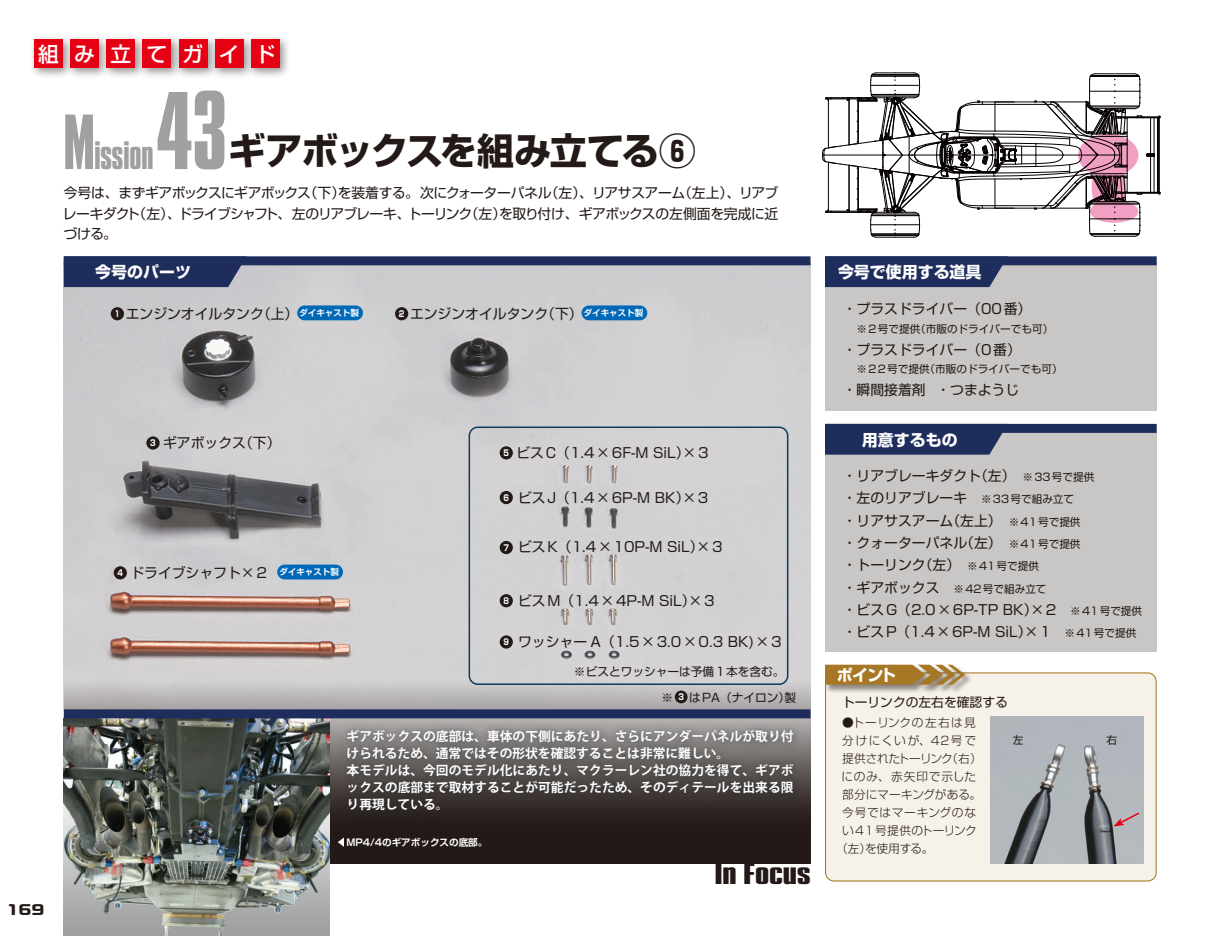
<style>
.page{position:relative;width:1212px;height:936px;background:#fff}
.page>*{position:absolute;margin:0;border:0;box-sizing:border-box;transform-origin:0 0}
.t1{font:95.7px "Press Gothic";color:#a0a0a1}
.t2{font:700 37.2px "Shin Go Pro";letter-spacing:-.04em;color:#231916}
.t3{font:34.05px "Press Gothic";color:#a0a0a1}
.t4{font:25.5px "Press Gothic";color:#231916;scale:1.57 1}
.t5{font:500 20.85px "Shin Go Pro";letter-spacing:.74em;color:#fff}
.t6{font:700 15.9px "Shin Go Pro";color:#fff}
.t7{font:13.8px/22.4px "Shin Go Pro";color:#231916}
.t8{font:700 13.2px "Ro G San Srf Std";color:#231916;scale:1.25 1}
.t9{font:700 12.75px/17px "Koz Go Pro";color:#fff}
.t10{font:12.75px "Shin Go Pro";color:#231916}
.t11{font:11.7px "Shin Go Pro";color:#231916}
.t12{font:300 11.7px "Shin Go Pro";letter-spacing:.04em;color:#231916}
.t13{font:300 11.7px "Shin Go Pro";letter-spacing:-.03em;color:#231916}
.t14{font:300 11.7px "Shin Go Pro";letter-spacing:-.005em;color:#231916}
.t15{font:300 11.7px "Shin Go Pro";letter-spacing:.075em;color:#231916}
.t16{font:300 11.7px "Shin Go Pro";letter-spacing:.13em;color:#231916}
.t17{font:300 11.7px "Shin Go Pro";letter-spacing:.07em;color:#231916}
.t18{font:300 11.7px "Shin Go Pro";letter-spacing:.06em;color:#231916}
.t19{font:10.65px "Shin Go Pro";color:#231916}
.t20{font:700 9.6px "Shin Go Pro De";color:#fff}
.s1{font-size:66.9px}
.s2{font-weight:700;font-size:8.55px;color:#fff}
.s3{font-size:10.65px}
.s4{font-size:13.8px}
</style>
<div class="page">
<img style="left:64px;top:265px;width:746px;height:416px">
<div style="left:111px;top:307px;width:13px;height:13px;background:#231916;border-radius:50%"></div>
<div style="left:297px;top:305px;width:66px;height:15px;background:#0069b7;border-radius:7px"></div>
<div style="left:395px;top:307px;width:13px;height:13px;background:#231916;border-radius:50%"></div>
<div style="left:581px;top:305px;width:66px;height:15px;background:#0069b7;border-radius:7px"></div>
<div style="left:500px;top:446px;width:13px;height:13px;background:#231916;border-radius:50%"></div>
<div style="left:146px;top:436px;width:14px;height:13px;background:#231916;border-radius:50%"></div>
<div style="left:500px;top:491px;width:13px;height:13px;background:#231916;border-radius:50%"></div>
<div style="left:500px;top:541px;width:13px;height:13px;background:#231916;border-radius:50%"></div>
<div style="left:500px;top:594px;width:13px;height:13px;background:#231916;border-radius:50%"></div>
<div style="left:500px;top:635px;width:13px;height:13px;background:#231916;border-radius:50%"></div>
<div style="left:114px;top:566px;width:13px;height:13px;background:#231916;border-radius:50%"></div>
<div style="left:277px;top:564px;width:66px;height:15px;background:#0069b7;border-radius:7px"></div>
<div style="left:825px;top:263px;width:332px;height:148px;background:#c9c7c5"></div>
<svg style="left:64px;top:681px;width:746px;height:182px"></svg>
<img style="left:64px;top:718px;width:266px;height:217px">
<div style="left:64px;top:265px;width:183px;height:22px;background:#1f2d5d"></div>
<div style="left:64px;top:256px;width:746px;height:9px;background:#1f2d5d"></div>
<div style="left:64px;top:709px;width:746px;height:9px;background:#1f2d5d"></div>
<div style="left:825px;top:673px;width:331px;height:207px;background:#f7f2e9;border-radius:9px"></div>
<div style="left:825px;top:672px;width:332px;height:209px;border:1px solid #a67724;border-radius:9px"></div>
<div style="left:339px;top:722px;width:463px;height:98px;background:#1a2828;opacity:.75"></div>
<svg style="left:338px;top:837px;width:6px;height:9px"></svg>
<div style="left:824px;top:664px;width:149px;height:29px;background:#231916;opacity:.5"></div>
<svg style="left:825px;top:664px;width:140px;height:20px"></svg>
<img style="left:991px;top:716px;width:153px;height:147px">
<div style="left:29px;top:34px;width:45px;height:46px;background:#231916;opacity:.5"></div>
<div style="left:34px;top:39px;width:29px;height:29px;background:#e60013"></div>
<div style="left:65px;top:34px;width:46px;height:46px;background:#231916;opacity:.5"></div>
<div style="left:70px;top:39px;width:29px;height:29px;background:#e60013"></div>
<div style="left:101px;top:34px;width:46px;height:46px;background:#231916;opacity:.5"></div>
<div style="left:106px;top:39px;width:29px;height:29px;background:#e60013"></div>
<div style="left:137px;top:34px;width:46px;height:46px;background:#231916;opacity:.5"></div>
<div style="left:142px;top:39px;width:29px;height:29px;background:#e60013"></div>
<div style="left:173px;top:34px;width:46px;height:46px;background:#231916;opacity:.5"></div>
<div style="left:179px;top:39px;width:28px;height:29px;background:#e60013"></div>
<div style="left:209px;top:34px;width:46px;height:46px;background:#231916;opacity:.5"></div>
<div style="left:215px;top:39px;width:29px;height:29px;background:#e60013"></div>
<div style="left:246px;top:34px;width:45px;height:46px;background:#231916;opacity:.5"></div>
<div style="left:251px;top:39px;width:29px;height:29px;background:#e60013"></div>
<svg style="left:822px;top:72px;width:339px;height:215px"></svg>
<hr style="left:1090px;top:106px;width:49px;height:1px;background:#050101">
<hr style="left:1090px;top:76px;width:49px;height:1px;background:#050101">
<hr style="left:1090px;top:204px;width:49px;height:1px;background:#050101">
<hr style="left:1090px;top:233px;width:49px;height:1px;background:#050101">
<div style="left:675px;top:690px;width:12px;height:13px;background:#231916;border-radius:50%"></div>
<div style="left:825px;top:430px;width:332px;height:222px;background:#c9c7c5"></div>
<div style="left:825px;top:433px;width:178px;height:21px;background:#1f2d5d"></div>
<div style="left:825px;top:424px;width:332px;height:9px;background:#1f2d5d"></div>
<svg style="left:1113px;top:811px;width:28px;height:15px"></svg>
<div style="left:469px;top:426px;width:319px;height:259px;border:2px solid #113b58;border-radius:9px"></div>
<h3 class="t5" style="left:38px;top:37px;width:239px">組み立てガイド</h3>
<h1 class="t1" style="left:157px;top:68px;width:72px">43</h1>
<h3 class="t3" style="left:64px;top:133px;width:91px"><span class="s1">M</span>ission</h3>
<h2 class="t2" style="left:228px;top:121px;width:469px">ギアボックスを組み立てる⑥</h2>
<p class="t7" style="left:63px;top:181px;width:717px;line-height:20.2px;text-align:justify">今号は、まずギアボックスにギアボックス（下）を装着する。次にクォーターパネル（左）、リアサスアーム（左上）、リアブレーキダクト（左）、ドライブシャフト、左のリアブレーキ、トーリンク（左）を取り付け、ギアボックスの左側面を完成に近づける。</p>
<p class="t6" style="left:95px;top:260px;width:97px">今号のパーツ</p>
<p class="t7" style="left:115px;top:300px;width:246px"><span class="s2">1</span> エンジンオイルタンク（上） <sup>ダイキャスト製</sup></p>
<p class="t7" style="left:399px;top:300px;width:246px"><span class="s2">2</span> エンジンオイルタンク（下） <sup>ダイキャスト製</sup></p>
<p class="t7" style="left:150px;top:430px;width:132px"><span class="s2">3</span> ギアボックス（下）</p>
<p class="t7" style="left:118px;top:559px;width:223px"><span class="s2">4</span> ドライブシャフト×2 <sup>ダイキャスト製</sup></p>
<p class="t7" style="left:503px;top:439px;width:206px"><span class="s2">5</span> ビスC（1.4×6F-M SiL）×3</p>
<p class="t7" style="left:503px;top:484px;width:206px"><span class="s2">6</span> ビスJ（1.4×6P-M BK）×3</p>
<p class="t7" style="left:503px;top:534px;width:220px"><span class="s2">7</span> ビスK（1.4×10P-M SiL）×3</p>
<p class="t7" style="left:503px;top:587px;width:213px"><span class="s2">8</span> ビスM（1.4×4P-M SiL）×3</p>
<p class="t7" style="left:503px;top:628px;width:280px"><span class="s2">9</span> ワッシャー A（1.5×3.0×0.3 BK)×3</p>
<p class="t11" style="left:574px;top:661px;width:212px">※ビスとワッシャーは予備１本を含む。</p>
<p class="t11" style="left:661px;top:687px;width:136px">※ <span class="s2">3</span> はPA（ナイロン）製</p>
<p class="t9" style="left:347px;top:728px;width:448px">ギアボックスの底部は、車体の下側にあたり、さらにアンダーパネルが取り付けられるため、通常ではその形状を確認することは非常に難しい。<br>本モデルは、今回のモデル化にあたり、マクラーレン社の協力を得て、ギアボックスの底部まで取材することが可能だったため、そのディテールを出来る限り再現している。</p>
<p class="t20" style="left:347px;top:834px;width:142px">MP4/4のギアボックスの底部。</p>
<p class="t8" style="left:8px;top:900px;width:31px">169</p>
<h3 class="t4" style="left:715px;top:857px;width:63px">In Focus</h3>
<p class="t6" style="left:838px;top:260px;width:145px">今号で使用する道具</p>
<p class="t7" style="left:843px;top:296px;width:197px">・プラスドライバー（00番）　</p>
<p class="t19" style="left:857px;top:320px;width:198px">※２号で提供（市販のドライバーでも可）</p>
<p class="t7" style="left:843px;top:337px;width:186px">・プラスドライバー（0番）　</p>
<p class="t19" style="left:857px;top:360px;width:208px">※２2号で提供（市販のドライバーでも可）</p>
<p class="t7" style="left:843px;top:377px;width:178px">・瞬間接着剤 ・つまようじ</p>
<p class="t6" style="left:862px;top:427px;width:97px">用意するもの</p>
<p class="t7" style="left:843px;top:463px;width:253px">・リアブレーキダクト（左）　<span class="s3">※33号で提供</span>・左のリアブレーキ　<span class="s3">※33号で組み立て<br></span>・リアサスアーム（左上）　<span class="s3">※41号で提供</span>・クォーターパネル（左）　<span class="s3">※41号で提供</span>・トーリンク（左）　<span class="s3">※41号で提供</span></p>
<p class="t19" style="left:843px;top:579px;width:205px"><span class="s4">・ギアボックス　</span>※42号で組み立て</p>
<p class="t7" style="left:843px;top:597px;width:301px">・ビスG（2.0×6P-TP BK）×2　<span class="s3">※41号で提供</span>・ビスP（1.4×6P-M SiL）×1　<span class="s3">※41号で提供</span></p>
<p class="t6" style="left:837px;top:662px;width:61px">ポイント</p>
<p class="t10" style="left:842px;top:692px;width:167px">トーリンクの左右を確認する</p>
<p class="t15" style="left:842px;top:712px;width:135px">●トーリンクの左右は見</p>
<p class="t16" style="left:842px;top:730px;width:136px">分けにくいが、42号で</p>
<p class="t13" style="left:842px;top:749px;width:141px">提供されたトーリンク（右）</p>
<p class="t17" style="left:841px;top:767px;width:136px">にのみ、赤矢印で示した</p>
<p class="t14" style="left:842px;top:785px;width:141px">部分にマーキングがある。</p>
<p class="t18" style="left:842px;top:803px;width:136px">今号ではマーキングのな</p>
<p class="t12" style="left:842px;top:821px;width:136px">い41号提供のトーリンク</p>
<p class="t12" style="left:836px;top:839px;width:99px">（左）を使用する。</p>
<p class="t19" style="left:1013px;top:730px;width:12px">左</p>
<p class="t19" style="left:1106px;top:730px;width:12px">右</p>
</div>
